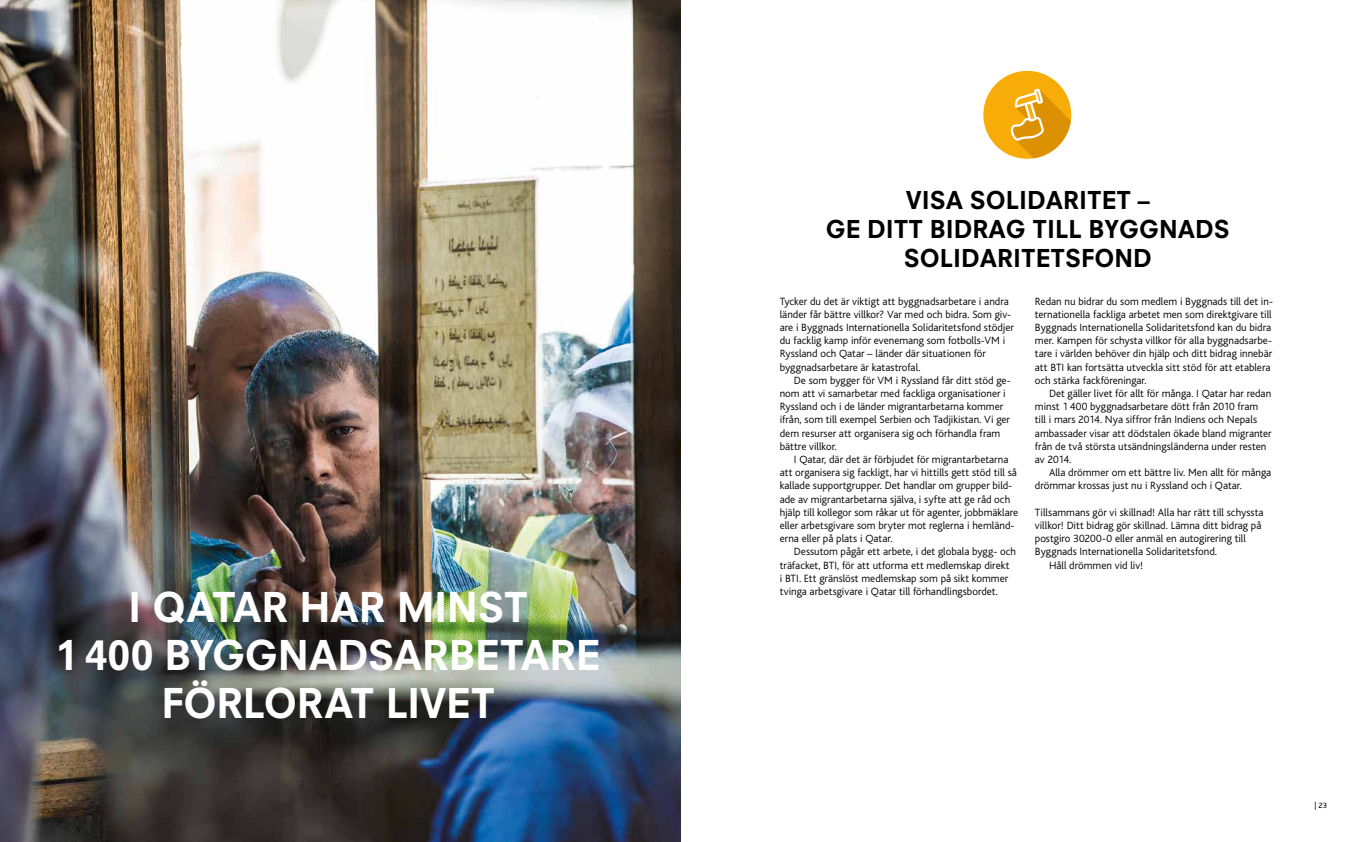
<style>
.page{position:relative;width:1361px;height:842px;background:#fff}
.page>*{position:absolute;margin:0;border:0;box-sizing:border-box;transform-origin:0 0}
.t1{font:800 40px/48px "Neuzeit S";letter-spacing:-.005em;color:#fff;text-align:center}
.t2{font:800 24px/28.8px "Neuzeit S";color:#000;text-align:center}
.t3{font:300 11px/13.2px "Bliss";color:#000}
.t4{font:8px "Bliss";color:#000}
</style>
<div class="page">
<img style="left:0;top:0;width:680px;height:842px">
<div style="left:983px;top:71px;width:88px;height:88px;background:#f8ac08;border-radius:50%"></div>
<svg style="left:1010px;top:89px;width:61px;height:69px"></svg>
<h1 class="t1" style="left:56px;top:583px;width:545px">I QATAR HAR MINST<br>1 400 BYGGNADSARBETARE<br>FÖRLORAT LIVET</h1>
<h2 class="t2" style="left:826px;top:186px;width:405px">VISA SOLIDARITET –<br>GE DITT BIDRAG TILL BYGGNADS<br>SOLIDARITETSFOND</h2>
<p class="t3" style="left:780px;top:295px;width:236px">Tycker du det är viktigt att byggnadsarbetare i andra länder får bättre villkor? Var med och bidra. Som giv&shy;are i Byggnads Internationella Solidaritetsfond stödjer du facklig kamp inför evenemang som fotbolls-VM i Ryssland och Qatar – länder där situationen för byggnadsarbetare är katastrofal.</p>
<p class="t3" style="left:780px;top:374px;width:233px;text-indent:14px">De som bygger för VM i Ryssland får ditt stöd ge&shy;nom att vi samarbetar med fackliga organisationer i Ryssland och i de länder migrantarbetarna kommer ifrån, som till exempel Serbien och Tadjikistan. Vi ger dem resurser att organisera sig och förhandla fram bättre villkor.</p>
<p class="t3" style="left:780px;top:453px;width:240px;text-indent:14px">I Qatar, där det är förbjudet för migrantarbetarna att organisera sig fackligt, har vi hittills gett stöd till så kallade supportgrupper. Det handlar om grupper bild&shy;ade av migrantarbetarna själva, i syfte att ge råd och hjälp till kollegor som råkar ut för agenter, jobbmäklare eller arbetsgivare som bryter mot reglerna i hemländ&shy;erna eller på plats i Qatar.</p>
<p class="t3" style="left:780px;top:545px;width:238px;text-indent:14px">Dessutom pågår ett arbete, i det globala bygg- och träfacket, BTI, för att utforma ett medlemskap direkt<br>i BTI. Ett gränslöst medlemskap som på sikt kommer tvinga arbetsgivare i Qatar till förhandlingsbordet.</p>
<p class="t3" style="left:1035px;top:295px;width:240px">Redan nu bidrar du som medlem i Byggnads till det in&shy;ternationella fackliga arbetet men som direktgivare till Byggnads Internationella Solidaritetsfond kan du bidra mer. Kampen för schysta villkor för alla byggnadsarbe&shy;tare i världen behöver din hjälp och ditt bidrag innebär att BTI kan fortsätta utveckla sitt stöd för att etablera och stärka fackföreningar.</p>
<p class="t3" style="left:1035px;top:387px;width:238px;text-indent:14px">Det gäller livet för allt för många. I Qatar har redan minst 1 400 byggnadsarbetare dött från 2010 fram till i mars 2014. Nya siffror från Indiens och Nepals ambassader visar att dödstalen ökade bland migranter från de två största utsändningsländerna under resten av 2014.</p>
<p class="t3" style="left:1035px;top:466px;width:238px;text-indent:14px">Alla drömmer om ett bättre liv. Men allt för många drömmar krossas just nu i Ryssland och i Qatar.</p>
<p class="t3" style="left:1035px;top:506px;width:230px">Tillsammans gör vi skillnad! Alla har rätt till schyssta</p>
<p class="t3" style="left:1035px;top:519px;width:228px">villkor! Ditt bidrag gör skillnad. Lämna ditt bidrag på</p>
<p class="t3" style="left:1035px;top:532px;width:212px">postgiro 30200-0 eller anmäl en autogirering till</p>
<p class="t3" style="left:1035px;top:545px;width:184px">Byggnads Internationella Solidaritetsfond.</p>
<p class="t3" style="left:1049px;top:559px;width:96px">Håll drömmen vid liv!</p>
<p class="t4" style="left:1314px;top:801px;width:14px">| 23</p>
</div>
